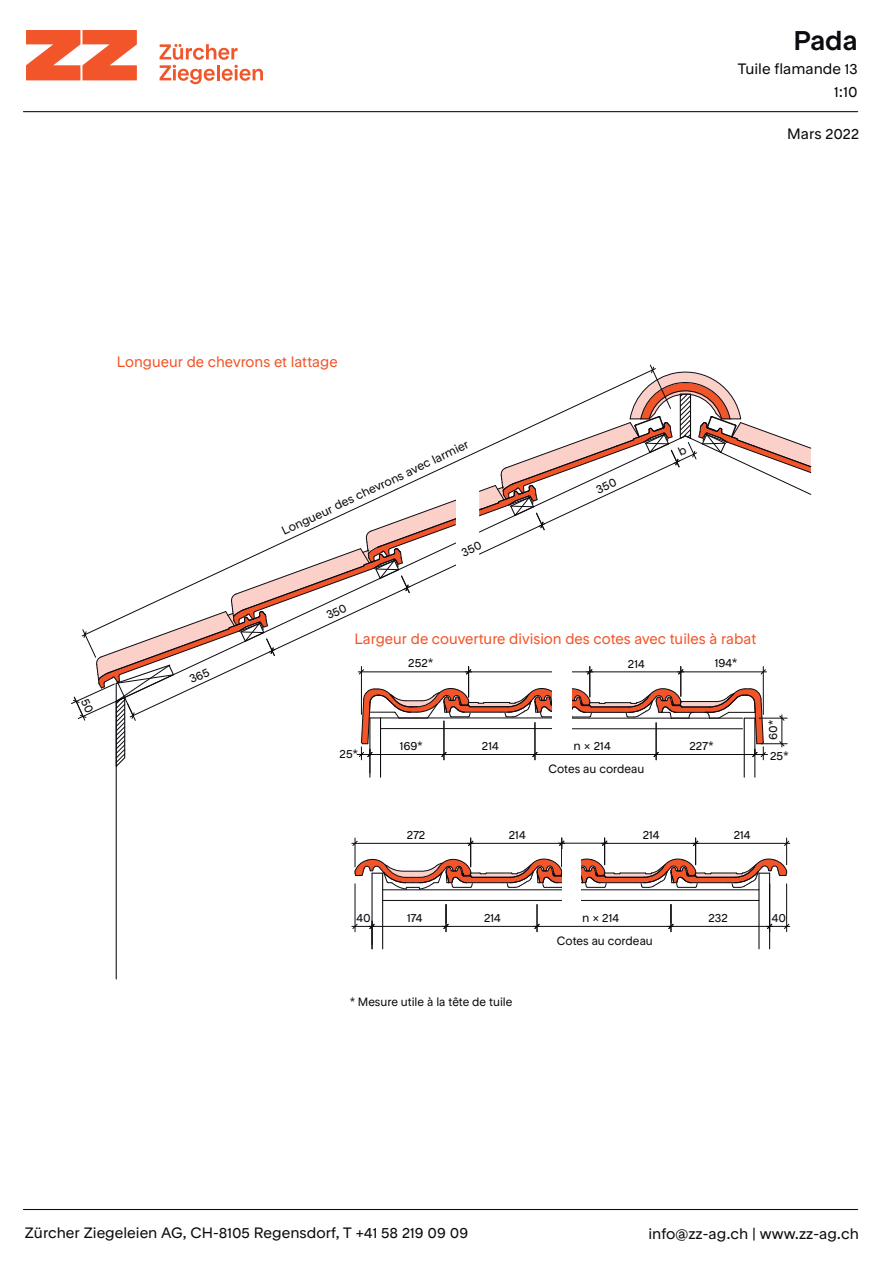
<style>
.page{position:relative;width:893px;height:1263px;background:#fff}
.page>*{position:absolute;margin:0;border:0;box-sizing:border-box;transform-origin:0 0}
.t1{font:500 27px "RT Rondelle";color:#0e0b10}
.t2{font:15px "RT Rondelle";color:#0e0b10}
.t3{font:15px "RT Rondelle";color:#f15529;scale:.96 1}
.t4{font:12px "RT Rondelle";color:#0e0b10}
.t5{font:12px "RT Rondelle";color:#0e0b10;scale:.96 1}
</style>
<div class="page">
<hr style="left:23px;top:1209px;width:835px;height:1px;background:#0e0b10">
<hr style="left:23px;top:111px;width:835px;height:1px;background:#0e0b10">
<svg style="left:160px;top:44px;width:103px;height:40px"></svg>
<svg style="left:26px;top:30px;width:111px;height:50px"></svg>
<hr style="left:116px;top:683px;width:1px;height:296px;background:#0e0b10">
<svg style="left:71px;top:364px;width:740px;height:585px"></svg>
<h1 class="t1" style="left:793px;top:24px;width:66px">Pada</h1>
<p class="t2" style="left:738px;top:59px;width:121px">Tuile flamande 13</p>
<p class="t2" style="left:834px;top:83px;width:25px">1:10</p>
<p class="t2" style="left:787px;top:125px;width:73px">Mars 2022</p>
<p class="t3" style="left:117px;top:353px;width:231px">Longueur de chevrons et lattage</p>
<p class="t4" style="left:279px;top:524px;width:207px;rotate:-25deg">Longueur des chevrons avec larmier</p>
<p class="t3" style="left:354px;top:630px;width:420px">Largeur de couverture division des cotes avec tuiles à rabat</p>
<p class="t4" style="left:408px;top:656px;width:26px">252*</p>
<p class="t4" style="left:628px;top:656px;width:18px">214</p>
<p class="t4" style="left:715px;top:656px;width:24px">194*</p>
<p class="t4" style="left:340px;top:747px;width:20px">25*</p>
<p class="t4" style="left:400px;top:739px;width:24px">169*</p>
<p class="t4" style="left:482px;top:739px;width:18px">214</p>
<p class="t4" style="left:573px;top:739px;width:39px">n × 214</p>
<p class="t4" style="left:689px;top:739px;width:26px">227*</p>
<p class="t5" style="left:548px;top:762px;width:101px">Cotes au cordeau</p>
<p class="t4" style="left:766px;top:740px;width:21px;rotate:-90deg">60*</p>
<p class="t4" style="left:770px;top:749px;width:20px">25*</p>
<p class="t4" style="left:407px;top:828px;width:20px">272</p>
<p class="t4" style="left:509px;top:828px;width:18px">214</p>
<p class="t4" style="left:643px;top:828px;width:18px">214</p>
<p class="t4" style="left:734px;top:828px;width:18px">214</p>
<p class="t4" style="left:356px;top:911px;width:16px">40</p>
<p class="t4" style="left:407px;top:911px;width:17px">174</p>
<p class="t4" style="left:484px;top:911px;width:18px">214</p>
<p class="t4" style="left:708px;top:911px;width:21px">232</p>
<p class="t4" style="left:772px;top:911px;width:16px">40</p>
<p class="t4" style="left:582px;top:911px;width:39px">n × 214</p>
<p class="t5" style="left:350px;top:994px;width:171px">* Mesure utile à la tête de tuile</p>
<p class="t5" style="left:557px;top:933px;width:101px">Cotes au cordeau</p>
<p class="t2" style="left:25px;top:1224px;width:445px">Zürcher Ziegeleien AG, CH-8105 Regensdorf, T +41 58 219 09 09</p>
<p class="t2" style="left:648px;top:1224px;width:212px">info@zz-ag.ch | www.zz-ag.ch</p>
</div>
